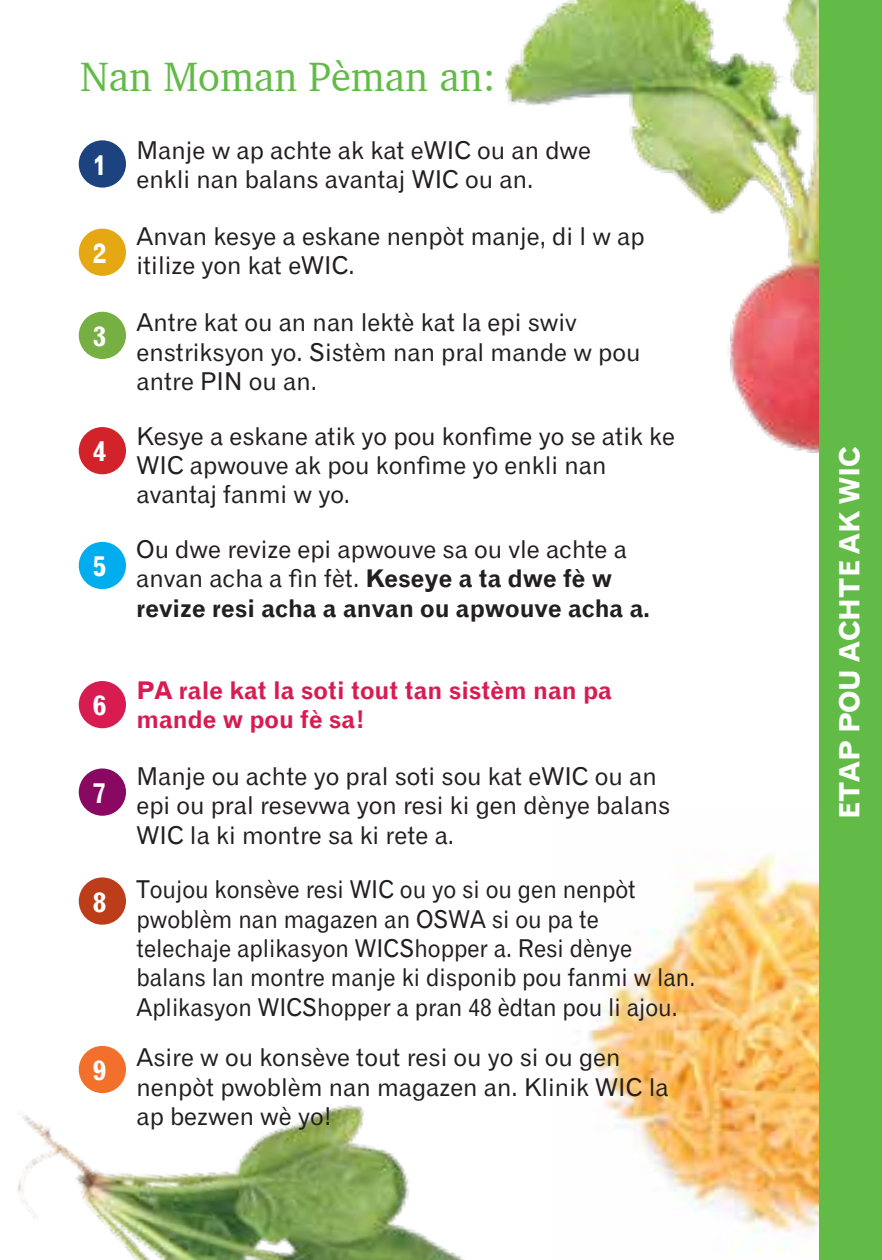
<style>
.page{position:relative;width:882px;height:1260px;background:#fff}
.page>*{position:absolute;margin:0;border:0;box-sizing:border-box;transform-origin:0 0}
.t1{font:42px "Charter BT";color:#62bb46;scale:.96 1}
.t2{font:28px "Gothic 720 BT Bold B";color:#fff}
.t3{font:24.5px/29.4px "Gothic 720 BT Roman B";color:#231f20}
.t4{font:24.5px/29.4px "Gothic 720 BT Roman B";color:#231f20;scale:.94 1}
.t5{font:24.5px/29.4px "Gothic 720 BT Bold B";color:#d81c52}
.t6{font:24.5px "Gothic 720 BT Bold B";color:#231f20}
.s1{font-family:"Gothic 720 BT Bold B"}
</style>
<div class="page">
<img style="left:17px;top:1045px;width:447px;height:215px">
<img style="left:589px;top:854px;width:230px;height:399px">
<img style="left:505px;top:0;width:314px;height:453px">
<div style="left:819px;top:0;width:63px;height:1260px;background:#62bb46"></div>
<div style="left:79px;top:229px;width:47px;height:47px;background:#e5a812;border-radius:50%"></div>
<div style="left:79px;top:140px;width:47px;height:48px;background:#1c437f;border-radius:50%"></div>
<div style="left:79px;top:312px;width:47px;height:47px;background:#76b043;border-radius:50%"></div>
<div style="left:79px;top:427px;width:47px;height:47px;background:#d2232a;border-radius:50%"></div>
<div style="left:79px;top:542px;width:47px;height:47px;background:#00aeef;border-radius:50%"></div>
<div style="left:79px;top:681px;width:47px;height:47px;background:#d81c52;border-radius:50%"></div>
<div style="left:79px;top:768px;width:47px;height:48px;background:#890862;border-radius:50%"></div>
<div style="left:79px;top:877px;width:47px;height:48px;background:#bc3d19;border-radius:50%"></div>
<div style="left:79px;top:1046px;width:47px;height:47px;background:#f3702c;border-radius:50%"></div>
<h1 class="t1" style="left:80px;top:50px;width:434px">Nan Moman Pèman an:</h1>
<p class="t2" style="left:93px;top:148px;width:16px">1</p>
<p class="t2" style="left:93px;top:236px;width:16px">2</p>
<p class="t2" style="left:93px;top:319px;width:16px">3</p>
<p class="t2" style="left:93px;top:434px;width:16px">4</p>
<p class="t2" style="left:93px;top:549px;width:16px">5</p>
<p class="t2" style="left:93px;top:688px;width:16px">6</p>
<p class="t2" style="left:93px;top:776px;width:16px">7</p>
<p class="t2" style="left:93px;top:885px;width:16px">8</p>
<p class="t2" style="left:93px;top:1053px;width:16px">9</p>
<p class="t3" style="left:136px;top:135px;width:456px">Manje w ap achte ak kat eWIC ou an dwe enkli nan balans avantaj WIC ou an.</p>
<p class="t3" style="left:136px;top:221px;width:510px">Anvan kesye a eskane nenpòt manje, di l w ap itilize yon kat eWIC.</p>
<p class="t3" style="left:136px;top:307px;width:505px">Antre kat ou an nan lektè kat la epi swiv enstriksyon yo. Sistèm nan pral mande w pou antre PIN ou an.</p>
<p class="t3" style="left:136px;top:421px;width:540px">Kesye a eskane atik yo pou konfime yo se atik ke<br>WIC apwouve ak pou konfime yo enkli nan avantaj fanmi w yo.</p>
<p class="t3" style="left:136px;top:534px;width:492px">Ou dwe revize epi apwouve sa ou vle achte a anvan acha a fin fèt. <span class="s1">Keseye a ta dwe fè w</span></p>
<p class="t6" style="left:136px;top:593px;width:515px">revize resi acha a anvan ou apwouve acha a.</p>
<p class="t5" style="left:136px;top:675px;width:477px">PA rale kat la soti tout tan sistèm nan pa mande w pou fè sa!</p>
<p class="t3" style="left:136px;top:761px;width:535px">Manje ou achte yo pral soti sou kat eWIC ou an epi ou pral resevwa yon resi ki gen dènye balans<br>WIC la ki montre sa ki rete a.</p>
<p class="t4" style="left:136px;top:875px;width:596px">Toujou konsève resi WIC ou yo si ou gen nenpòt pwoblèm nan magazen an OSWA si ou pa te telechaje aplikasyon WICShopper a. Resi dènye balans lan montre manje ki disponib pou fanmi w lan.<br>Aplikasyon WICShopper a pran 48 èdtan pou li ajou.</p>
<p class="t3" style="left:136px;top:1043px;width:534px">Asire w ou konsève tout resi ou yo si ou gen nenpòt pwoblèm nan magazen an. Klinik WIC la ap bezwen wè yo!</p>
<p class="t2" style="left:833px;top:819px;width:374px;rotate:-90deg">ETAP POU ACHTE AK WIC</p>
</div>
